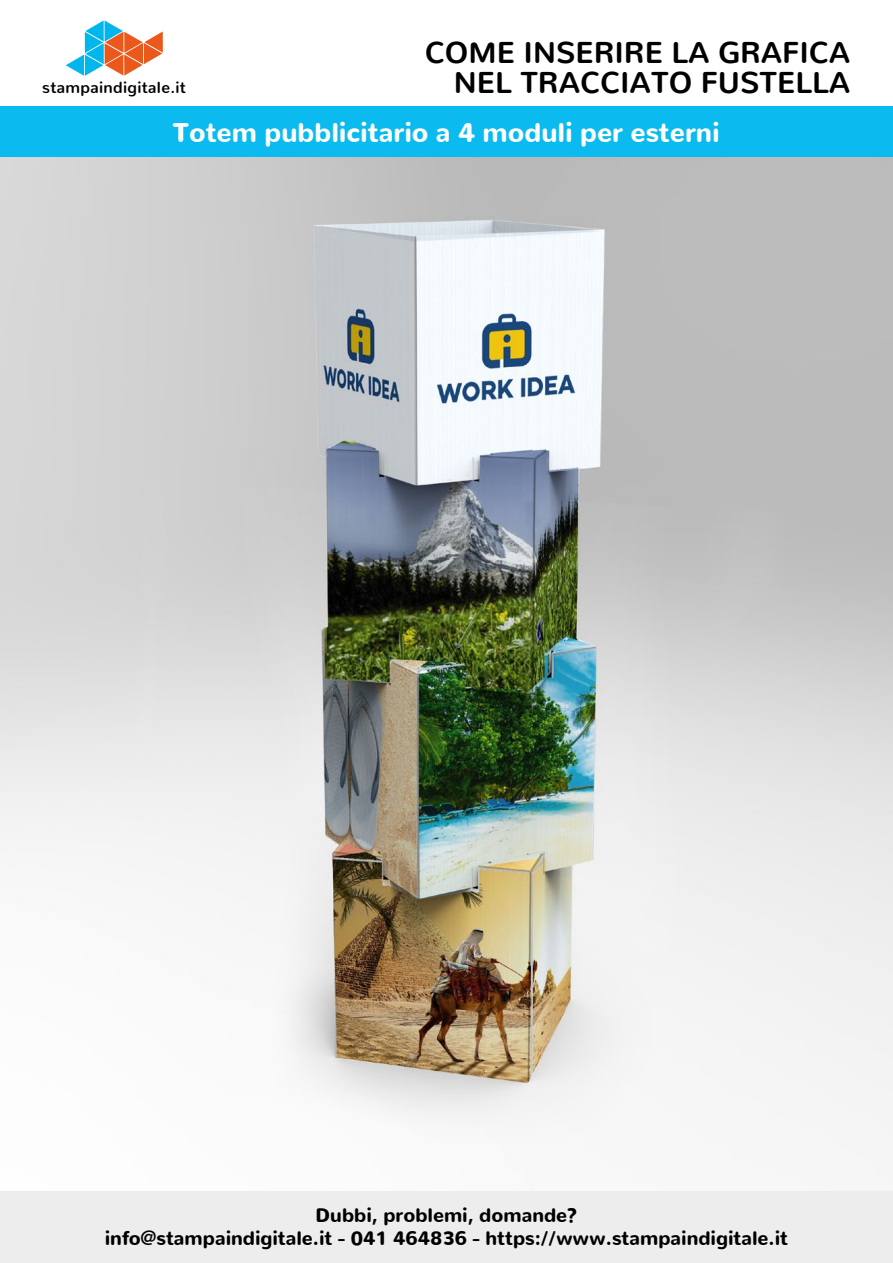
<style>
.page{position:relative;width:893px;height:1263px;background:#fff}
.page>*{position:absolute;margin:0;border:0;box-sizing:border-box;transform-origin:0 0}
.t1{font:700 30px/30px "Nunito";color:#000;text-align:right}
.t2{font:900 27px "Nunito";color:#fff}
.t3{font:900 19.5px/22.5px "Nunito";color:#000;text-align:center}
.t4{font:700 16.05px "Nunito";letter-spacing:.02em;color:#000}
</style>
<div class="page">
<div style="left:0;top:1191px;width:893px;height:72px;background:#ededed"></div>
<div style="left:0;top:106px;width:893px;height:51px;background:#0bbbef"></div>
<svg style="left:66px;top:20px;width:97px;height:56px"></svg>
<img style="left:0;top:157px;width:893px;height:1018px">
<h1 class="t1" style="left:425px;top:34px;width:427px">COME INSERIRE LA GRAFICA<br>NEL TRACCIATO FUSTELLA</h1>
<h2 class="t2" style="left:173px;top:107px;width:548px">Totem pubblicitario a 4 moduli per esterni</h2>
<p class="t4" style="left:42px;top:73px;width:145px">stampaindigitale.it</p>
<p class="t3" style="left:105px;top:1201px;width:685px">Dubbi, problemi, domande?<br>info@stampaindigitale.it - 041 464836 - https://www.stampaindigitale.it</p>
</div>
